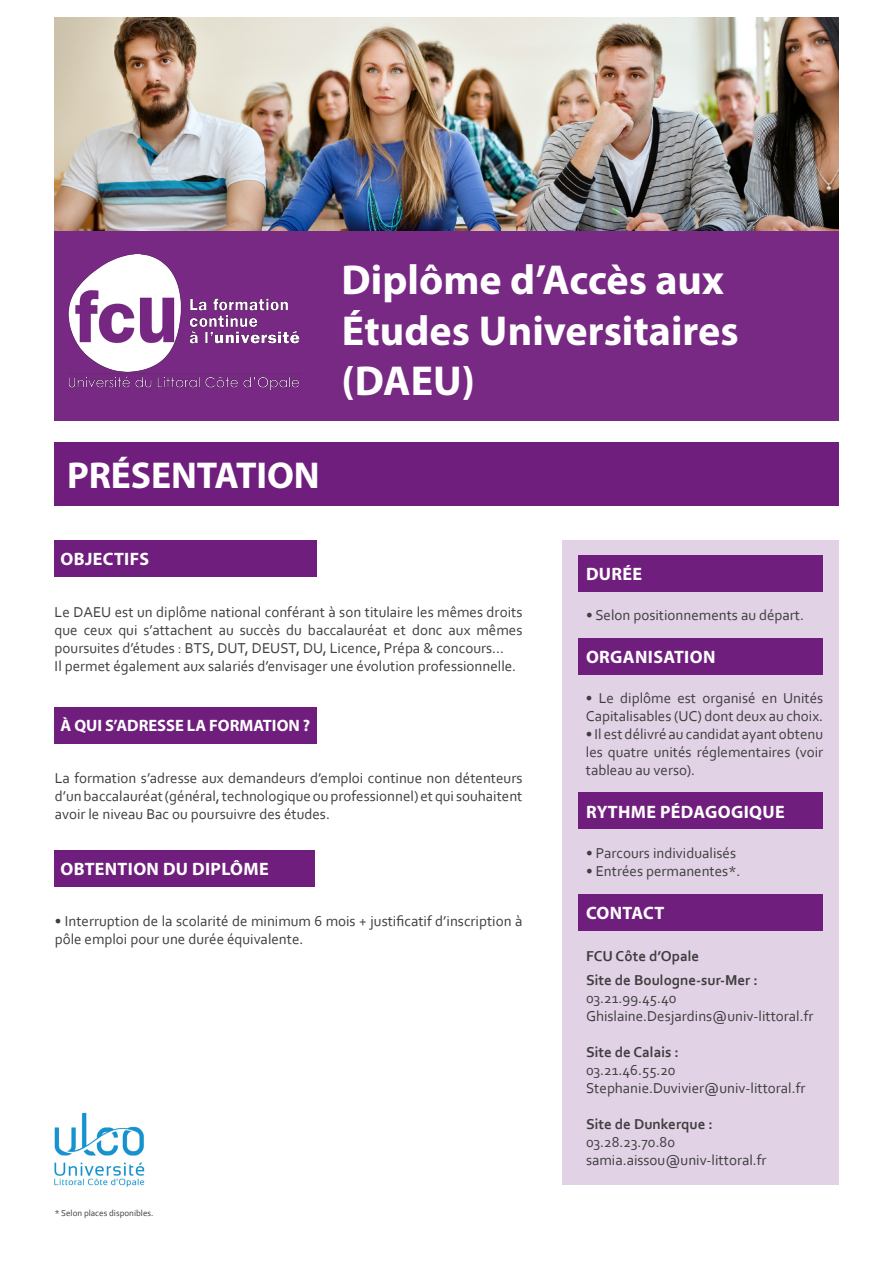
<style>
.page{position:relative;width:893px;height:1263px;background:#fff}
.page>*{position:absolute;margin:0;border:0;box-sizing:border-box;transform-origin:0 0}
.t1{font:700 42px/50.4px "Myriad Pro";color:#fff}
.t2{font:700 37.5px "Myriad Pro";color:#fff}
.t3{font:700 18px "Myriad Pro";letter-spacing:.02em;color:#fff}
.t4{font:700 16.5px "Myriad Pro";color:#fff}
.t5{font:15px/18px "Corbel";color:#3e3e3f;text-align:justify}
.t6{font:700 15px/18px "Corbel";color:#3e3e3f}
.t7{font:9px "Corbel";color:#3e3e3f}
.s1{font-weight:400}
</style>
<div class="page">
<div style="left:54px;top:442px;width:785px;height:64px;background:#701e7d"></div>
<img style="left:54px;top:17px;width:785px;height:215px">
<img style="left:54px;top:1112px;width:91px;height:75px">
<div style="left:317px;top:404px;width:522px;height:17px;background:#782983"></div>
<div style="left:54px;top:404px;width:263px;height:17px;background:#782983"></div>
<div style="left:54px;top:232px;width:785px;height:172px;background:#782983"></div>
<img style="left:69px;top:254px;width:232px;height:135px">
<div style="left:54px;top:540px;width:263px;height:37px;background:#701e7d"></div>
<div style="left:54px;top:850px;width:261px;height:36px;background:#701e7d"></div>
<div style="left:54px;top:707px;width:263px;height:36px;background:#701e7d"></div>
<div style="left:563px;top:540px;width:276px;height:644px;background:#e2d2e5"></div>
<div style="left:578px;top:555px;width:245px;height:36px;background:#701e7d"></div>
<div style="left:578px;top:638px;width:245px;height:36px;background:#701e7d"></div>
<div style="left:578px;top:793px;width:245px;height:36px;background:#701e7d"></div>
<div style="left:578px;top:894px;width:245px;height:37px;background:#701e7d"></div>
<p class="t2" style="left:67px;top:451px;width:254px">PRÉSENTATION</p>
<p class="t3" style="left:61px;top:547px;width:90px">OBJECTIFS</p>
<p class="t1" style="left:342px;top:253px;width:399px">Diplôme d’Accès aux<br>Études Universitaires (DAEU)</p>
<p class="t3" style="left:586px;top:562px;width:58px">DURÉE</p>
<p class="t5" style="left:55px;top:602px;width:469px">Le DAEU est un diplôme national conférant à son titulaire les mêmes droits que ceux qui s’attachent au succès du baccalauréat et donc aux mêmes poursuites d’études : BTS, DUT, DEUST, DU, Licence, Prépa &amp; concours...</p>
<p class="t5" style="left:55px;top:656px;width:463px">Il permet également aux salariés d’envisager une évolution professionnelle.</p>
<p class="t4" style="left:61px;top:715px;width:251px">À QUI S’ADRESSE LA FORMATION ?</p>
<p class="t5" style="left:55px;top:769px;width:469px">La formation s’adresse aux demandeurs d’emploi continue non détenteurs d’un baccalauréat (général, technologique ou professionnel) et qui souhaitent avoir le niveau Bac ou poursuivre des études.</p>
<p class="t3" style="left:60px;top:857px;width:210px">OBTENTION DU DIPLÔME</p>
<p class="t5" style="left:55px;top:912px;width:469px">• Interruption de la scolarité de minimum 6 mois + justificatif d’inscription à pôle emploi pour une durée équivalente.</p>
<p class="t7" style="left:55px;top:1207px;width:100px">* Selon places disponibles.</p>
<p class="t5" style="left:586px;top:606px;width:220px">• Selon positionnements au départ.</p>
<p class="t3" style="left:586px;top:645px;width:131px">ORGANISATION</p>
<p class="t5" style="left:586px;top:689px;width:239px">• Le diplôme est organisé en Unités<br>Capitalisables (UC) dont deux au choix.</p>
<p class="t5" style="left:586px;top:725px;width:239px">• Il est délivré au candidat ayant obtenu les quatre unités réglementaires (voir tableau au verso).</p>
<p class="t3" style="left:586px;top:800px;width:200px">RYTHME PÉDAGOGIQUE</p>
<p class="t5" style="left:586px;top:844px;width:152px">• Parcours individualisés</p>
<p class="t5" style="left:586px;top:862px;width:156px">• Entrées permanentes*.</p>
<p class="t3" style="left:586px;top:901px;width:80px">CONTACT</p>
<p class="t6" style="left:586px;top:947px;width:115px">FCU Côte d’Opale</p>
<p class="t6" style="left:586px;top:971px;width:173px">Site de Boulogne-sur-Mer :<br><span class="s1">03.21.99.45.40</span></p>
<p class="t5" style="left:586px;top:1007px;width:229px">Ghislaine.Desjardins@univ-littoral.fr</p>
<p class="t6" style="left:586px;top:1043px;width:94px">Site de Calais :</p>
<p class="t5" style="left:586px;top:1061px;width:91px">03.21.46.55.20</p>
<p class="t5" style="left:586px;top:1079px;width:221px">Stephanie.Duvivier@univ-littoral.fr</p>
<p class="t6" style="left:586px;top:1115px;width:128px">Site de Dunkerque :</p>
<p class="t5" style="left:586px;top:1133px;width:91px">03.28.23.70.80</p>
<p class="t5" style="left:586px;top:1151px;width:182px">samia.aissou@univ-littoral.fr</p>
</div>
